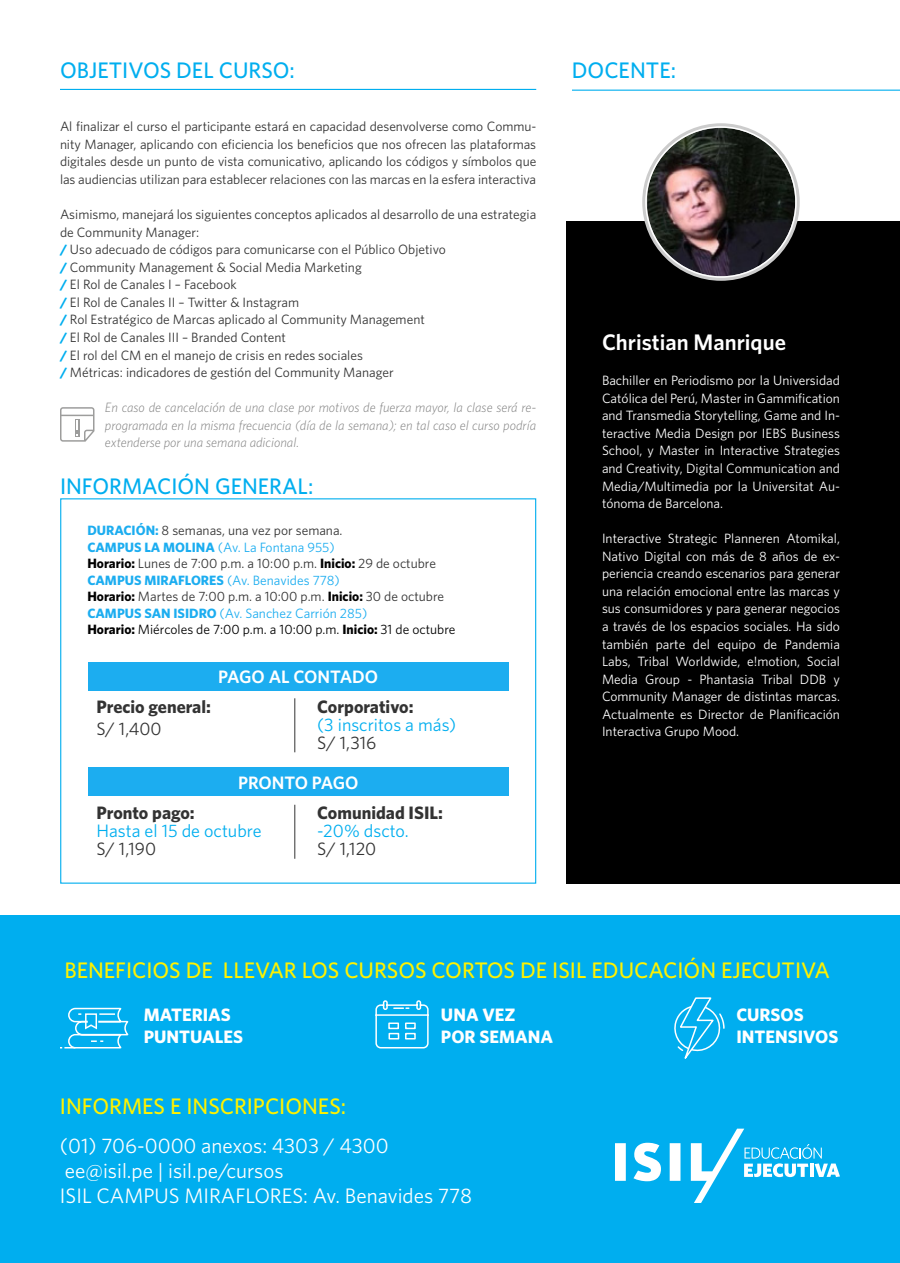
<style>
.page{position:relative;width:900px;height:1263px;background:#fff}
.page>*{position:absolute;margin:0;border:0;box-sizing:border-box;transform-origin:0 0}
.t1{font:500 22.5px "Whitney";color:#fff200}
.t2{font:500 22.5px "Whitney";color:#00aeef}
.t3{font:600 22.5px "Whitney";color:#fff}
.t4{font:21px/25.2px "Whitney";color:#fff}
.t5{font:700 18px "Whitney";color:#333}
.t6{font:700 18px/21.6px "Whitney";color:#fff}
.t7{font:18px "Whitney";color:#00aeef}
.t8{font:18px "Whitney";color:#333}
.t9{font:600 18px "Whitney";color:#fff}
.t10{font:13.5px/17.5px "Whitney";color:#333}
.t11{font:13.5px/17.5px "Whitney";color:#fff;text-align:justify}
.t12{font:italic 300 13.5px/17.5px "Whitney";color:#808080;text-align:justify}
.s1{font-weight:700;color:#00aeef}
.s2{font-weight:700;color:#1cadf0}
.s3{color:#1cadf0}
.s4{font-weight:700;color:#000}
.s5{color:#000}
</style>
<div class="page">
<div style="left:566px;top:221px;width:334px;height:663px;background:#000"></div>
<div style="left:0;top:916px;width:900px;height:347px;background:#00aeef"></div>
<hr style="left:60px;top:89px;width:476px;height:1px;background:#00aeef">
<hr style="left:572px;top:90px;width:328px;height:1px;background:#00aeef">
<img style="left:647px;top:128px;width:148px;height:148px">
<svg style="left:375px;top:1000px;width:54px;height:49px"></svg>
<svg style="left:60px;top:1007px;width:69px;height:42px"></svg>
<svg style="left:674px;top:997px;width:51px;height:62px"></svg>
<svg style="left:615px;top:1129px;width:225px;height:74px"></svg>
<div style="left:88px;top:662px;width:420px;height:29px;background:#1cadf0"></div>
<div style="left:88px;top:767px;width:420px;height:28px;background:#1cadf0"></div>
<hr style="left:294px;top:698px;width:1px;height:54px;background:#333">
<hr style="left:294px;top:805px;width:1px;height:54px;background:#333">
<svg style="left:60px;top:407px;width:34px;height:35px"></svg>
<h1 class="t2" style="left:60px;top:55px;width:236px">OBJETIVOS DEL CURSO:</h1>
<p class="t10" style="left:60px;top:118px;width:478px;text-align:justify">Al finalizar el curso el participante estará en capacidad desenvolverse como Commu&shy;nity Manager, aplicando con eficiencia los beneficios que nos ofrecen las plataformas digitales desde un punto de vista comunicativo, aplicando los códigos y símbolos que las audiencias utilizan para establecer relaciones con las marcas en la esfera interactiva</p>
<p class="t10" style="left:60px;top:205px;width:478px">Asimismo, manejará los siguientes conceptos aplicados al desarrollo de una estrategia de Community Manager:<br><span class="s1">/</span> Uso adecuado de códigos para comunicarse con el Público Objetivo<br><span class="s1">/</span> Community Management &amp; Social Media Marketing<br><span class="s1">/</span> El Rol de Canales I – Facebook<br><span class="s1">/</span> El Rol de Canales II – Twitter &amp; Instagram<br><span class="s1">/</span> Rol Estratégico de Marcas aplicado al Community Management<br><span class="s1">/</span> El Rol de Canales III – Branded Content<br><span class="s1">/</span> El rol del CM en el manejo de crisis en redes sociales<br><span class="s1">/</span> Métricas: indicadores de gestión del Community Manager</p>
<p class="t12" style="left:105px;top:398px;width:433px">En caso de cancelación de una clase por motivos de fuerza mayor, la clase será re&shy;programada en la misma frecuencia (día de la semana); en tal caso el curso podría extenderse por una semana adicional.</p>
<h1 class="t2" style="left:60px;top:471px;width:255px">INFORMACIÓN GENERAL:</h1>
<p class="t10" style="left:87px;top:522px;width:369px;line-height:16.5px"><span class="s2">DURACIÓN:</span> 8 semanas, una vez por semana.<br><span class="s2">CAMPUS LA MOLINA</span> <span class="s3">(Av. La Fontana 955)<br></span><span class="s4">Horario:</span> Lunes de 7:00 p.m. a 10:00 p.m. <span class="s4">Inicio:</span> 29 de octubre <span class="s2">CAMPUS MIRAFLORES</span> <span class="s3">(Av. Benavides 778)<br></span><span class="s4">Horario:</span> Martes de 7:00 p.m. a 10:00 p.m. <span class="s4">Inicio:</span> 30 de octubre <span class="s2">CAMPUS SAN ISIDRO</span> <span class="s3">(Av. Sanchez Carrión 285)<br></span><span class="s4">Horario:</span> <span class="s5">Miércoles de 7:00 p.m. a 10:00 p.m.</span> <span class="s4">Inicio:</span> <span class="s5">31 de octubre</span></p>
<h3 class="t5" style="left:96px;top:694px;width:116px">Precio general:</h3>
<h3 class="t8" style="left:96px;top:717px;width:67px">S/ 1,400</h3>
<h3 class="t9" style="left:218px;top:665px;width:161px">PAGO AL CONTADO</h3>
<h3 class="t5" style="left:317px;top:694px;width:98px">Corporativo:</h3>
<h3 class="t7" style="left:317px;top:712px;width:141px">(3 inscritos a más)</h3>
<h3 class="t8" style="left:317px;top:730px;width:61px">S/ 1,316</h3>
<h3 class="t9" style="left:238px;top:770px;width:122px">PRONTO PAGO</h3>
<h3 class="t5" style="left:96px;top:801px;width:100px">Pronto pago:</h3>
<h3 class="t7" style="left:96px;top:819px;width:167px">Hasta el 15 de octubre</h3>
<h3 class="t8" style="left:96px;top:837px;width:61px">S/ 1,190</h3>
<h3 class="t5" style="left:317px;top:801px;width:127px">Comunidad ISIL:</h3>
<h3 class="t7" style="left:317px;top:819px;width:93px">-20% dscto.</h3>
<h3 class="t8" style="left:317px;top:837px;width:61px">S/ 1,120</h3>
<h1 class="t2" style="left:572px;top:55px;width:106px">DOCENTE:</h1>
<h1 class="t3" style="left:602px;top:327px;width:185px">Christian Manrique</h1>
<p class="t11" style="left:602px;top:371px;width:240px">Bachiller en Periodismo por la Universidad Católica del Perú, Master in Gammification and Transmedia Storytelling, Game and In&shy;teractive Media Design por IEBS Business School, y Master in Interactive Strategies and Creativity, Digital Communication and Media/Multimedia por la Universitat Au&shy;tónoma de Barcelona.</p>
<p class="t11" style="left:602px;top:529px;width:240px">Interactive Strategic Planneren Atomikal, Nativo Digital con más de 8 años de ex&shy;periencia creando escenarios para generar una relación emocional entre las marcas y sus consumidores y para generar negocios a través de los espacios sociales. Ha sido también parte del equipo de Pandemia Labs, Tribal Worldwide, e!motion, Social Media Group - Phantasia Tribal DDB y Community Manager de distintas marcas.<br>Actualmente es Director de Planificación Interactiva Grupo Mood.</p>
<h1 class="t1" style="left:64px;top:955px;width:767px">BENEFICIOS DE LLEVAR LOS CURSOS CORTOS DE ISIL EDUCACIÓN EJECUTIVA</h1>
<h3 class="t6" style="left:144px;top:1004px;width:101px">MATERIAS<br>PUNTUALES</h3>
<h3 class="t6" style="left:441px;top:1004px;width:114px">UNA VEZ<br>POR SEMANA</h3>
<h3 class="t6" style="left:736px;top:1004px;width:104px">CURSOS<br>INTENSIVOS</h3>
<h1 class="t1" style="left:60px;top:1091px;width:288px">INFORMES E INSCRIPCIONES:</h1>
<h2 class="t4" style="left:60px;top:1132px;width:414px">(01) 706-0000 anexos: 4303 / 4300 ee@isil.pe | isil.pe/cursos<br>ISIL CAMPUS MIRAFLORES: Av. Benavides 778</h2>
</div>
